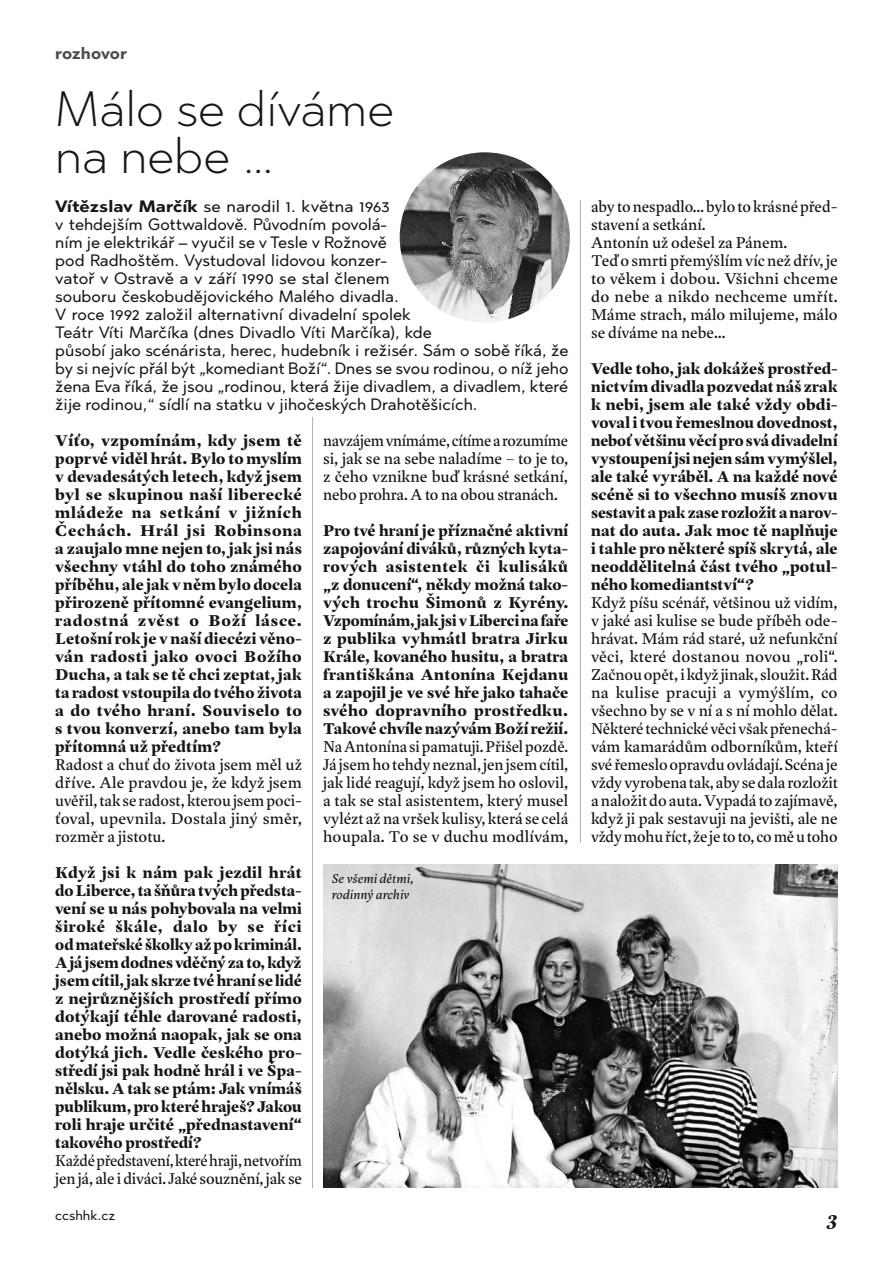
<style>
.page{position:relative;width:893px;height:1263px;background:#fff}
.page>*{position:absolute;margin:0;border:0;box-sizing:border-box;transform-origin:0 0}
.t1{font:300 49.5px/46.5px "Abrade";color:#151616}
.t2{font:italic 700 20.25px "Tara";color:#151616}
.t3{font:700 16.5px/18px "Tara";letter-spacing:.005em;color:#151616;text-align:justify}
.t4{font:16.5px/18px "Tara";color:#151616;text-align:justify}
.t5{font:16.5px/18px "Abrade";color:#151616}
.t6{font:700 16.5px/18px "Tara";letter-spacing:.005em;color:#151616;text-align:justify;scale:1.04 1}
.t7{font:16.5px/18px "Tara";color:#151616;scale:.96 1}
.t8{font:700 16.5px "Abrade";letter-spacing:-.015em;color:#4e4e4d}
.t9{font:italic 13.5px/15.8px "Tara";color:#151616}
.t10{font:13.5px "Abrade";color:#151616}
.s1{font-weight:700}
</style>
<div class="page">
<hr style="left:580px;top:200px;width:1px;height:643px;background:#afb0b0">
<hr style="left:312px;top:417px;width:1px;height:771px;background:#afb0b0">
<img style="left:400px;top:152px;width:170px;height:170px;border-radius:85px">
<img style="left:323px;top:864px;width:515px;height:324px">
<p class="t8" style="left:55px;top:42px;width:74px">rozhovor</p>
<h1 class="t1" style="left:55px;top:85px;width:340px">Málo se díváme na nebe …</h1>
<p class="t5" style="left:55px;top:197px;width:515px"><span class="s1">Vítězslav Marčík</span> se narodil 1. května 1963<br>v tehdejším Gottwaldově. Původním povolá-<br>ním je elektrikář – vyučil se v Tesle v Rožnově<br>pod Radhoštěm. Vystudoval lidovou konzer-<br>vatoř v Ostravě a v září 1990 se stal členem<br>souboru českobudějovického Malého divadla.<br>V roce 1992 založil alternativní divadelní spolek<br>Teátr Víti Marčíka (dnes Divadlo Víti Marčíka), kde<br>působí jako scénárista, herec, hudebník i režisér. Sám o sobě říká, že by si nejvíc přál být „komediant Boží“. Dnes se svou rodinou, o níž jeho žena Eva říká, že jsou „rodinou, která žije divadlem, a divadlem, které žije rodinou,“ sídlí na statku v jihočeských Drahotěšicích.</p>
<p class="t6" style="left:55px;top:431px;width:239px">Víťo, vzpomínám, kdy jsem tě poprvé viděl hrát. Bylo to myslím v devadesátých letech, když jsem byl se skupinou naší liberecké mládeže na setkání v jižních Čechách. Hrál jsi Robinsona a zaujalo mne nejen to, jak jsi nás všechny vtáhl do toho známého příběhu, ale jak v něm bylo docela přirozeně přítomné evangelium, radostná zvěst o Boží lásce.<br>Letošní rok je v naší diecézi věno&shy;ván radosti jako ovoci Božího Ducha, a tak se tě chci zeptat, jak ta radost vstoupila do tvého života a do tvého hraní. Souviselo to s tvou konverzí, anebo tam byla přítomná už předtím?</p>
<p class="t4" style="left:55px;top:755px;width:248px">Radost a chuť do života jsem měl už dříve. Ale pravdou je, že když jsem uvěřil, tak se radost, kterou jsem poci&shy;ťoval, upevnila. Dostala jiný směr, rozměr a jistotu.</p>
<p class="t3" style="left:55px;top:863px;width:248px">Když jsi k nám pak jezdil hrát doLiberce, ta šňůra tvých předsta&shy;vení se u nás pohybovala na velmi široké škále, dalo by se říci odmateřské školky až pokriminál.<br>Ajá jsem dodnes vděčný zato, když jsem cítil, jak skrze tvé hraní se lidé z nejrůznějších prostředí přímo dotýkají téhle darované radosti, anebo možná naopak, jak se ona dotýká jich. Vedle českého pro&shy;středí jsi pak hodně hrál i ve Špa&shy;nělsku. A tak se ptám: Jak vnímáš publikum, pro které hraješ? Jakou roli hraje určité „přednastavení“ takového prostředí?</p>
<p class="t7" style="left:55px;top:1151px;width:258px">Každé představení, které hraji, netvořím jen já, ale i diváci. Jaké souznění, jak se</p>
<p class="t4" style="left:323px;top:431px;width:247px">navzájem vnímáme, cítíme arozumíme si, jak se na sebe naladíme – to je to, z čeho vznikne buď krásné setkání, nebo prohra. A to na obou stranách.</p>
<p class="t3" style="left:323px;top:521px;width:247px">Pro tvé hraní je příznačné aktivní zapojování diváků, různých kyta&shy;rových asistentek či kulisáků „z donucení“, někdy možná tako&shy;vých trochu Šimonů z Kyrény.<br>Vzpomínám, jak jsi vLiberci nafaře z publika vyhmátl bratra Jirku Krále, kovaného husitu, a bratra františkána Antonína Kejdanu a zapojil je ve své hře jako tahače svého dopravního prostředku.<br>Takové chvíle nazývám Boží režií.</p>
<p class="t4" style="left:323px;top:737px;width:247px">NaAntonína si pamatuji. Přišel pozdě.<br>Já jsem ho tehdy neznal, jen jsem cítil, jak lidé reagují, když jsem ho oslovil, a tak se stal asistentem, který musel vylézt až na vršek kulisy, která se celá houpala. To se v duchu modlívám,</p>
<p class="t9" style="left:332px;top:870px;width:84px">Se všemi dětmi, rodinný archiv</p>
<p class="t4" style="left:591px;top:197px;width:248px;text-align:left">aby to nespadlo… bylo to krásné před&shy;stavení a setkání.<br>Antonín už odešel za Pánem.<br>Teď o smrti přemýšlím víc než dřív, je to věkem i dobou. Všichni chceme do nebe a nikdo nechceme umřít.<br>Máme strach, málo milujeme, málo se díváme na nebe…</p>
<p class="t3" style="left:591px;top:359px;width:248px">Vedle toho, jak dokážeš prostřed&shy;nictvím divadla pozvedat náš zrak k nebi, jsem ale také vždy obdi&shy;voval itvou řemeslnou dovednost, neboť většinu věcí pro svá divadelní vystoupení jsi nejen sám vymýšlel, ale také vyráběl. A na každé nové scéně si to všechno musíš znovu sestavit apak zase rozložit anarov&shy;nat do auta. Jak moc tě naplňuje i tahle pro některé spíš skrytá, ale neoddělitelná část tvého „potul&shy;ného komediantství“?</p>
<p class="t4" style="left:591px;top:593px;width:248px">Když píšu scénář, většinou už vidím, v jaké asi kulise se bude příběh ode&shy;hrávat. Mám rád staré, už nefunkční věci, které dostanou novou „roli“.<br>Začnou opět, ikdyž jinak, sloužit. Rád na kulise pracuji a vymýšlím, co všechno by se v ní a s ní mohlo dělat.<br>Některé technické věci však přenechá&shy;vám kamarádům odborníkům, kteří své řemeslo opravdu ovládají. Scéna je vždy vyrobena tak, aby se dala rozložit analožit doauta. Vypadá to zajímavě, když ji pak sestavuji na jevišti, ale ne vždy mohu říct, že je to to, co mě utoho</p>
<p class="t10" style="left:55px;top:1206px;width:61px">ccshhk.cz</p>
<p class="t2" style="left:827px;top:1205px;width:12px">3</p>
</div>
